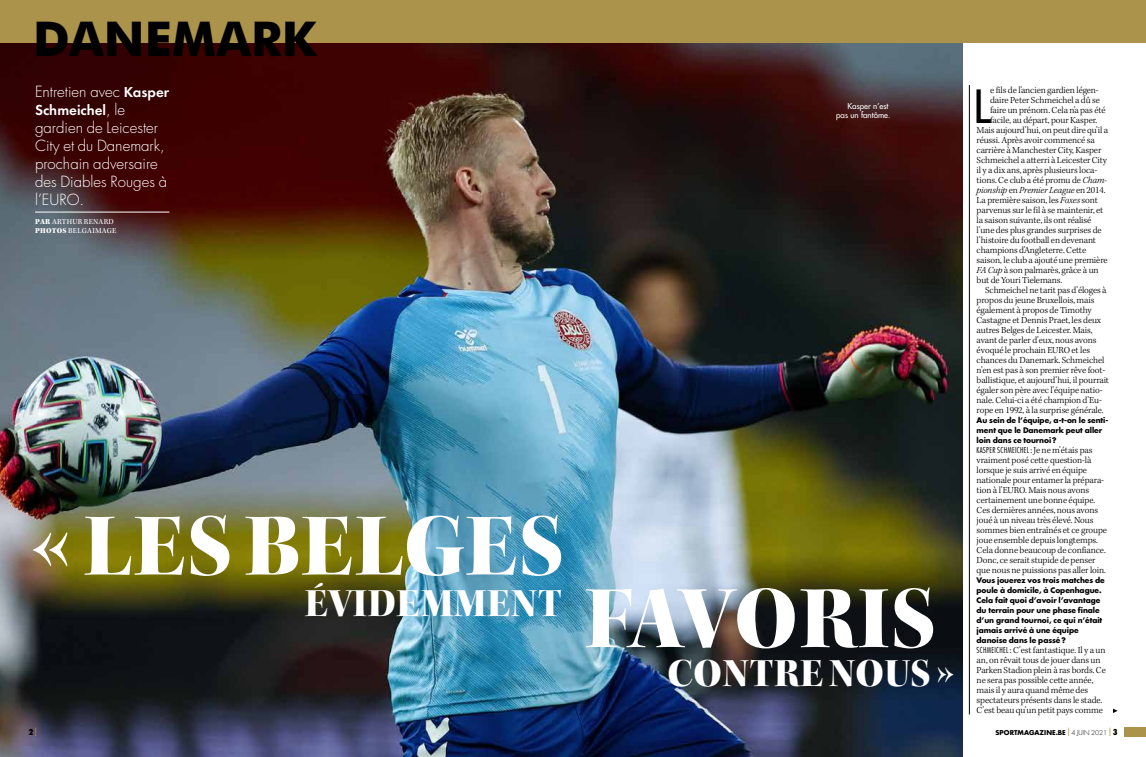
<style>
.page{position:relative;width:1146px;height:757px;background:#fff}
.page>*{position:absolute;margin:0;border:0;box-sizing:border-box;transform-origin:0 0}
.t1{font:90px "Kepler Std Black Disp";letter-spacing:.005em;color:#fff}
.t2{font:700 48px "Futura BT";color:#000}
.t3{font:44.5px "Futura";color:#000}
.t4{font:40.4px "Kepler Std Black Disp";letter-spacing:.015em;color:#fff}
.t5{font:300 15px/18px "Futura";color:#fff}
.t6{font:600 15px "Futura PT";color:#fff}
.t7{font:300 9.5px/10px "Kepler Std";letter-spacing:-.01em;color:#000}
.t8{font:italic 300 9.5px "Kepler Std";letter-spacing:-.01em;color:#000}
.t9{font:300 condensed 8px "Futura";letter-spacing:.03em;color:#000}
.t10{font:8px/9px "Futura";color:#fff;text-align:right}
.t11{font:800 condensed 8px "Futura";color:#000}
.t12{font:7.7px/9px "Kepler Std";letter-spacing:.03em;color:#fff}
.t13{font:700 7.5px/10px "Futura";letter-spacing:-.01em;color:#000}
.t14{font:700 6.5px "Futura";color:#000}
.s1{font-family:"Futura PT";font-weight:600}
.s2{font-family:"Futura";font-weight:300}
.s3{font-weight:900}
.s4{font-style:italic}
.s5{font-style:normal}
.s6{font-family:"Kepler Std";font-stretch:normal;font-size:9.5px}
.s7{font-family:"Futura";font-stretch:condensed;font-size:8px}
.s8{font-weight:400;font-size:10px;color:#ab934b}
.s9{font-weight:400;font-stretch:condensed;font-size:10px;color:#ab934b}
.s10{font-weight:300}
.s11{font-weight:800;font-stretch:condensed;font-size:8px}
</style>
<div class="page">
<img style="left:0;top:43px;width:962px;height:714px">
<hr style="left:969px;top:85px;width:1px;height:629px;background:#000">
<div style="left:0;top:0;width:1145px;height:43px;background:#ab934b"></div>
<svg style="left:1113px;top:708px;width:4px;height:5px"></svg>
<hr style="left:35px;top:212px;width:134px;height:1px;background:#fff">
<div style="left:1124px;top:728px;width:21px;height:9px;background:#ab934b"></div>
<h2 class="t2" style="left:33px;top:10px;width:285px">DANEMARK</h2>
<h3 class="t5" style="left:35px;top:82px;width:136px">Entretien avec <span class="s1">Kasper</span></h3>
<h3 class="t6" style="left:35px;top:100px;width:92px">Schmeichel<span class="s2">, le</span></h3>
<h3 class="t5" style="left:35px;top:118px;width:133px">gardien de Leicester<br>City et du Danemark, prochain adversaire des Diables Rouges à l’EURO.</h3>
<p class="t12" style="left:35px;top:217px;width:83px"><span class="s3">PAR</span> ARTHUR RENARD<br><span class="s3">PHOTOS</span> BELGAIMAGE</p>
<h1 class="t1" style="left:29px;top:494px;width:536px">«LES BELGES</h1>
<h3 class="t4" style="left:305px;top:579px;width:258px">ÉVIDEMMENT</h3>
<p class="t10" style="left:836px;top:101px;width:56px">Kasper n’est pas un fantôme.</p>
<h1 class="t1" style="left:585px;top:567px;width:352px">FAVORIS</h1>
<h3 class="t4" style="left:667px;top:650px;width:289px">CONTRE NOUS »</h3>
<h3 class="t3" style="left:973px;top:77px;width:19px">L</h3>
<p class="t7" style="left:989px;top:85px;width:110px">e fils de l’ancien gardien légen-</p>
<p class="t7" style="left:989px;top:95px;width:111px">daire Peter Schmeichel a dû se</p>
<p class="t7" style="left:989px;top:105px;width:117px">faire un prénom. Cela n’a pas été</p>
<p class="t7" style="left:989px;top:115px;width:109px">facile, au départ, pour Kasper.</p>
<p class="t7" style="left:976px;top:125px;width:133px">Mais aujourd’hui, on peut dire qu’il a</p>
<p class="t7" style="left:976px;top:135px;width:120px">réussi. Après avoir commencé sa</p>
<p class="t7" style="left:976px;top:145px;width:126px">carrière à Manchester City, Kasper</p>
<p class="t7" style="left:976px;top:155px;width:132px">Schmeichel a atterri à Leicester City</p>
<p class="t7" style="left:976px;top:165px;width:122px">il y a dix ans, après plusieurs loca-</p>
<p class="t7" style="left:976px;top:175px;width:132px">tions. Ce club a été promu de <span class="s4">Cham-</span></p>
<p class="t8" style="left:976px;top:184px;width:130px">pionship <span class="s5">en</span> Premier League <span class="s5">en 2014.</span></p>
<p class="t7" style="left:976px;top:195px;width:123px">La première saison, les <span class="s4">Foxes</span> sont</p>
<p class="t7" style="left:976px;top:205px;width:128px">parvenus sur le fil à se maintenir, et</p>
<p class="t7" style="left:976px;top:215px;width:116px">la saison suivante, ils ont réalisé</p>
<p class="t7" style="left:976px;top:225px;width:127px">l’une des plus grandes surprises de</p>
<p class="t7" style="left:976px;top:235px;width:121px">l’histoire du football en devenant</p>
<p class="t7" style="left:976px;top:245px;width:111px">champions d’Angleterre. Cette</p>
<p class="t7" style="left:976px;top:255px;width:132px">saison, le club a ajouté une première</p>
<p class="t7" style="left:976px;top:265px;width:123px"><span class="s4">FA Cup</span> à son palmarès, grâce à un</p>
<p class="t7" style="left:976px;top:275px;width:87px">but de Youri Tielemans.</p>
<p class="t7" style="left:984px;top:285px;width:123px">Schmeichel ne tarit pas d’éloges à</p>
<p class="t7" style="left:976px;top:295px;width:119px">propos du jeune Bruxellois, mais</p>
<p class="t7" style="left:976px;top:305px;width:116px">également à propos de Timothy</p>
<p class="t7" style="left:976px;top:315px;width:126px">Castagne et Dennis Praet, les deux</p>
<p class="t7" style="left:976px;top:325px;width:117px">autres Belges de Leicester. Mais,</p>
<p class="t7" style="left:976px;top:335px;width:121px">avant de parler d’eux, nous avons</p>
<p class="t7" style="left:976px;top:345px;width:115px">évoqué le prochain EURO et les</p>
<p class="t7" style="left:976px;top:355px;width:129px">chances du Danemark. Schmeichel</p>
<p class="t7" style="left:976px;top:365px;width:130px">n’en est pas à son premier rêve foot-</p>
<p class="t7" style="left:976px;top:375px;width:134px">ballistique, et aujourd’hui, il pourrait</p>
<p class="t7" style="left:976px;top:385px;width:127px">égaler son père avec l’équipe natio-</p>
<p class="t7" style="left:976px;top:395px;width:127px">nale. Celui-ci a été champion d’Eu-</p>
<p class="t7" style="left:976px;top:405px;width:128px">rope en 1992, à la surprise générale.</p>
<p class="t13" style="left:976px;top:414px;width:133px">Au sein de l’équipe, a-t-on le senti&shy;ment que le Danemark peut aller loin dans ce tournoi?</p>
<p class="t9" style="left:976px;top:445px;width:117px">KASPER SCHMEICHEL <span class="s6">: Je ne m’étais pas</span></p>
<p class="t7" style="left:976px;top:455px;width:132px">vraiment posé cette question-là lorsque je suis arrivé en équipe nationale pour entamer la prépara&shy;tion à l’EURO. Mais nous avons certainement une bonne équipe.<br>Ces dernières années, nous avons joué à un niveau très élevé. Nous sommes bien entraînés et ce groupe joue ensemble depuis longtemps.<br>Cela donne beaucoup de confiance.<br>Donc, ce serait stupide de penser que nous ne puissions pas aller loin.</p>
<p class="t13" style="left:976px;top:574px;width:130px">Vous jouerez vos trois matches de poule à domicile, à Copenhague.<br>Cela fait quoi d’avoir l’avantage du terrain pour une phase finale d’un grand tournoi, ce qui n’était jamais arrivé à une équipe danoise dans le passé?</p>
<p class="t7" style="left:976px;top:645px;width:131px"><span class="s7">SCHMEICHEL</span> : C’est fantastique. Il y a un an, on rêvait tous de jouer dans un Parken Stadion plein à ras bords. Ce ne sera pas possible cette année, mais il y aura quand même des spectateurs présents dans le stade.<br>C’est beau qu’un petit pays comme</p>
<p class="t11" style="left:28px;top:727px;width:10px">2<span class="s8">|</span></p>
<p class="t14" style="left:995px;top:728px;width:123px">SPORTMAGAZINE.BE <span class="s9">|</span> <span class="s10">4 JUIN 2021</span> <span class="s9">|</span> <span class="s11">3</span></p>
</div>
